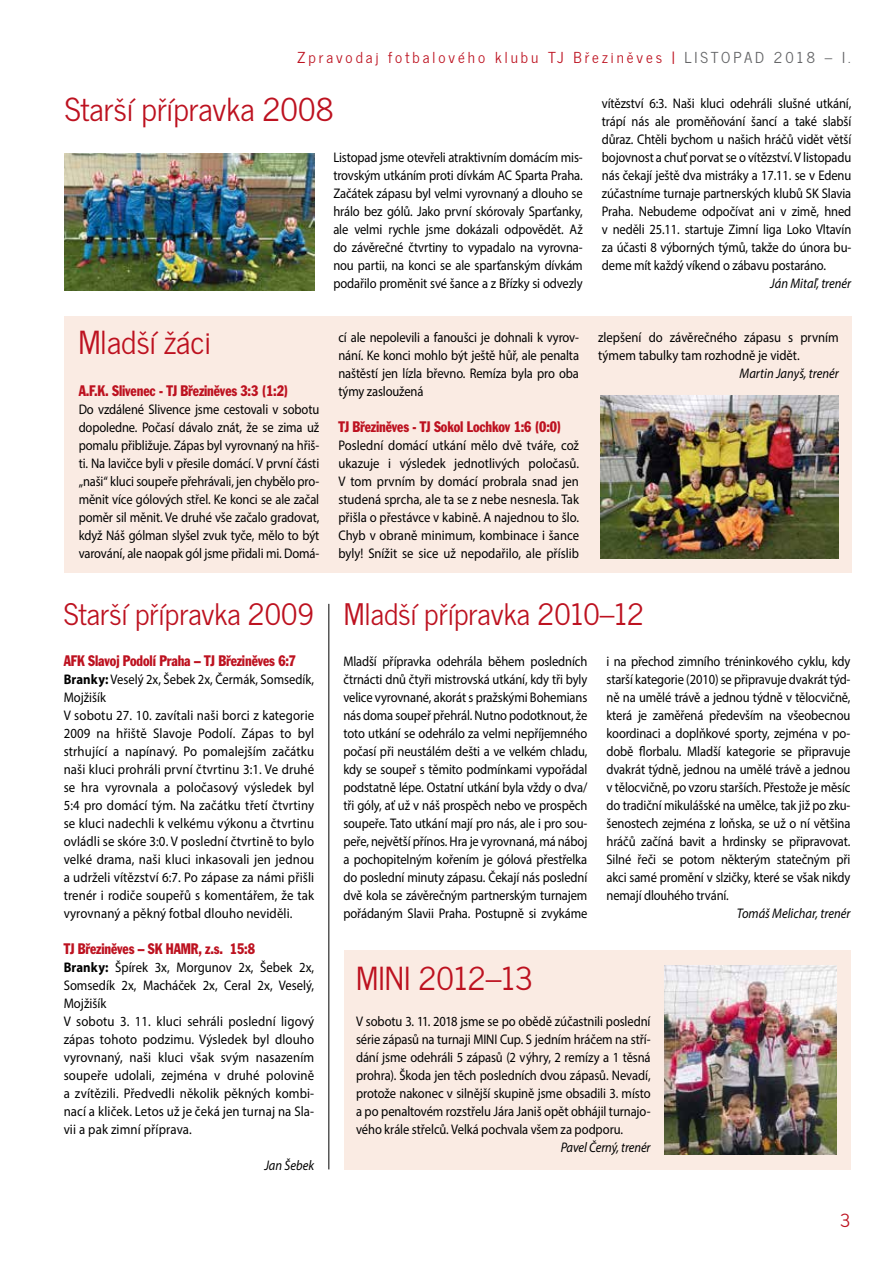
<style>
.page{position:relative;width:893px;height:1263px;background:#fff}
.page>*{position:absolute;margin:0;border:0;box-sizing:border-box;transform-origin:0 0}
.t1{font:31.5px "News Cycle";color:#bd1220}
.t2{font:29.4px "News Cycle";color:#bd1220}
.t3{font:18px "News Cycle";color:#bd1220}
.t4{font:condensed 15px "Franklin Gothic CE";letter-spacing:-.01em;color:#bd1220;scale:.9 1}
.t5{font:15px "News Cycle";letter-spacing:.2em;color:#bd1220}
.t6{font:13.95px/18px "Myriad Pro";letter-spacing:.005em;color:#000;text-align:justify;scale:.9 1}
.t7{font:13.95px/18px "Myriad Pro";letter-spacing:.005em;color:#000;scale:.91 1}
.t8{font:italic 13.95px "Myriad Pro";color:#000;scale:.9 1}
.s1{color:#646567}
.s2{font-weight:700}
</style>
<div class="page">
<div style="left:64px;top:316px;width:787px;height:257px;background:#faebe3"></div>
<div style="left:344px;top:950px;width:506px;height:219px;background:#faebe3"></div>
<img style="left:65px;top:153px;width:250px;height:138px">
<img style="left:600px;top:395px;width:239px;height:163px">
<hr style="left:328px;top:604px;width:1px;height:565px;background:#000">
<img style="left:664px;top:965px;width:173px;height:189px">
<p class="t5" style="left:297px;top:45px;width:555px">Zpravodaj fotbalového klubu TJ Březiněves | <span class="s1">LISTOPAD 2018 – I.</span></p>
<h1 class="t1" style="left:65px;top:82px;width:271px">Starší přípravka 2008</h1>
<p class="t6" style="left:333px;top:148px;width:279px">Listopad jsme otevřeli atraktivním domácím mis&shy;trovským utkáním proti dívkám AC Sparta Praha.<br>Začátek zápasu byl velmi vyrovnaný a dlouho se hrálo bez gólů. Jako první skórovaly Sparťanky, ale velmi rychle jsme dokázali odpovědět. Až do závěrečné čtvrtiny to vypadalo na vyrovna&shy;nou partii, na konci se ale sparťanským dívkám podařilo proměnit své šance a z Břízky si odvezly</p>
<p class="t6" style="left:602px;top:94px;width:279px">vítězství 6:3. Naši kluci odehráli slušné utkání, trápí nás ale proměňování šancí a také slabší důraz. Chtěli bychom u našich hráčů vidět větší bojovnost a chuť porvat se o vítězství. V listopadu nás čekají ještě dva mistráky a 17.11. se v Edenu zúčastníme turnaje partnerských klubů SK Slavia Praha. Nebudeme odpočívat ani v zimě, hned v neděli 25.11. startuje Zimní liga Loko Vltavín za účasti 8 výborných týmů, takže do února bu&shy;deme mít každý víkend o zábavu postaráno.</p>
<p class="t8" style="left:770px;top:275px;width:91px">Ján Mitaľ, trenér</p>
<h1 class="t1" style="left:78px;top:316px;width:134px">Mladší žáci</h1>
<p class="t4" style="left:79px;top:382px;width:234px">A.F.K. Slivenec - TJ Březiněves 3:3 (1:2)</p>
<p class="t6" style="left:79px;top:400px;width:269px">Do vzdálené Slivence jsme cestovali v sobotu dopoledne. Počasí dávalo znát, že se zima už pomalu přibližuje. Zápas byl vyrovnaný na hřiš&shy;ti. Na lavičce byli v přesile domácí. V první části „naši“ kluci soupeře přehrávali, jen chybělo pro&shy;měnit více gólových střel. Ke konci se ale začal poměr sil měnit. Ve druhé vše začalo gradovat, když Náš gólman slyšel zvuk tyče, mělo to být varování, ale naopak gól jsme přidali mi. Domá-</p>
<p class="t6" style="left:338px;top:328px;width:269px">cí ale nepolevili a fanoušci je dohnali k vyrov&shy;nání. Ke konci mohlo být ještě hůř, ale penalta naštěstí jen lízla břevno. Remíza byla pro oba týmy zasloužená</p>
<p class="t4" style="left:338px;top:418px;width:249px">TJ Březiněves - TJ Sokol Lochkov 1:6 (0:0)</p>
<p class="t7" style="left:338px;top:436px;width:266px;text-align:justify">Poslední domácí utkání mělo dvě tváře, což ukazuje i výsledek jednotlivých poločasů.<br>V tom prvním by domácí probrala snad jen studená sprcha, ale ta se z nebe nesnesla. Tak přišla o přestávce v kabině. A najednou to šlo.<br>Chyb v obraně minimum, kombinace i šance byly! Snížit se sice už nepodařilo, ale příslib</p>
<p class="t7" style="left:598px;top:328px;width:266px">zlepšení do závěrečného zápasu s prvním týmem tabulky tam rozhodně je vidět.</p>
<p class="t8" style="left:740px;top:365px;width:112px">Martin Janyš, trenér</p>
<h2 class="t2" style="left:64px;top:589px;width:252px">Starší přípravka 2009</h2>
<p class="t4" style="left:64px;top:652px;width:260px">AFK Slavoj Podolí Praha – TJ Březiněves 6:7</p>
<p class="t6" style="left:64px;top:670px;width:280px;text-align:left"><span class="s2">Branky:</span> Veselý 2x, Šebek 2x, Čermák, Somsedík, Mojžišík<br>V sobotu 27. 10. zavítali naši borci z kategorie 2009 na hřiště Slavoje Podolí. Zápas to byl strhující a napínavý. Po pomalejším začátku naši kluci prohráli první čtvrtinu 3:1. Ve druhé se hra vyrovnala a poločasový výsledek byl 5:4 pro domácí tým. Na začátku třetí čtvrtiny se kluci nadechli k velkému výkonu a čtvrtinu ovládli se skóre 3:0. V poslední čtvrtině to bylo velké drama, naši kluci inkasovali jen jednou a udrželi vítězství 6:7. Po zápase za námi přišli trenér i rodiče soupeřů s komentářem, že tak vyrovnaný a pěkný fotbal dlouho neviděli.</p>
<p class="t4" style="left:64px;top:940px;width:214px">TJ Březiněves – SK HAMR, z.s. 15:8</p>
<p class="t7" style="left:64px;top:958px;width:277px"><span class="s2">Branky:</span> Špírek 3x, Morgunov 2x, Šebek 2x, Somsedík 2x, Macháček 2x, Ceral 2x, Veselý, Mojžišík<br>V sobotu 3. 11. kluci sehráli poslední ligový zápas tohoto podzimu. Výsledek byl dlouho vyrovnaný, naši kluci však svým nasazením soupeře udolali, zejména v druhé polovině a zvítězili. Předvedli několik pěkných kombi&shy;nací a kliček. Letos už je čeká jen turnaj na Sla&shy;vii a pak zimní příprava.</p>
<p class="t8" style="left:264px;top:1157px;width:57px">Jan Šebek</p>
<h2 class="t2" style="left:344px;top:589px;width:302px">Mladší přípravka 2010–12</h2>
<p class="t6" style="left:343px;top:652px;width:273px">Mladší přípravka odehrála během posledních čtrnácti dnů čtyři mistrovská utkání, kdy tři byly velice vyrovnané, akorát s pražskými Bohemians nás doma soupeř přehrál. Nutno podotknout, že toto utkání se odehrálo za velmi nepříjemného počasí při neustálém dešti a ve velkém chladu, kdy se soupeř s těmito podmínkami vypořádal podstatně lépe. Ostatní utkání byla vždy o dva/ tři góly, ať už v náš prospěch nebo ve prospěch soupeře. Tato utkání mají pro nás, ale i pro sou&shy;peře, největší přínos. Hra je vyrovnaná, má náboj a pochopitelným kořením je gólová přestřelka do poslední minuty zápasu. Čekají nás poslední dvě kola se závěrečným partnerským turnajem pořádaným Slavii Praha. Postupně si zvykáme</p>
<p class="t6" style="left:606px;top:652px;width:273px">i na přechod zimního tréninkového cyklu, kdy starší kategorie (2010) se připravuje dvakrát týd&shy;ně na umělé trávě a jednou týdně v tělocvičně, která je zaměřená především na všeobecnou koordinaci a doplňkové sporty, zejména v po&shy;době florbalu. Mladší kategorie se připravuje dvakrát týdně, jednou na umělé trávě a jednou v tělocvičně, po vzoru starších. Přestože je měsíc do tradiční mikulášské na umělce, tak již po zku&shy;šenostech zejména z loňska, se už o ní většina hráčů začíná bavit a hrdinsky se připravovat.<br>Silné řeči se potom některým statečným při akci samé promění v slzičky, které se však nikdy nemají dlouhého trvání.</p>
<p class="t8" style="left:737px;top:905px;width:128px">Tomáš Melichar, trenér</p>
<h1 class="t1" style="left:356px;top:951px;width:179px">MINI 2012–13</h1>
<p class="t6" style="left:356px;top:1012px;width:329px">V sobotu 3. 11. 2018 jsme se po obědě zúčastnili poslední série zápasů na turnaji MINI Cup. S jedním hráčem na stří&shy;dání jsme odehráli 5 zápasů (2 výhry, 2 remízy a 1 těsná prohra). Škoda jen těch posledních dvou zápasů. Nevadí, protože nakonec v silnější skupině jsme obsadili 3. místo a po penaltovém rozstřelu Jára Janiš opět obhájil turnajo&shy;vého krále střelců. Velká pochvala všem za podporu.</p>
<p class="t8" style="left:561px;top:1139px;width:101px">Pavel Černý, trenér</p>
<p class="t3" style="left:840px;top:1204px;width:12px">3</p>
</div>
